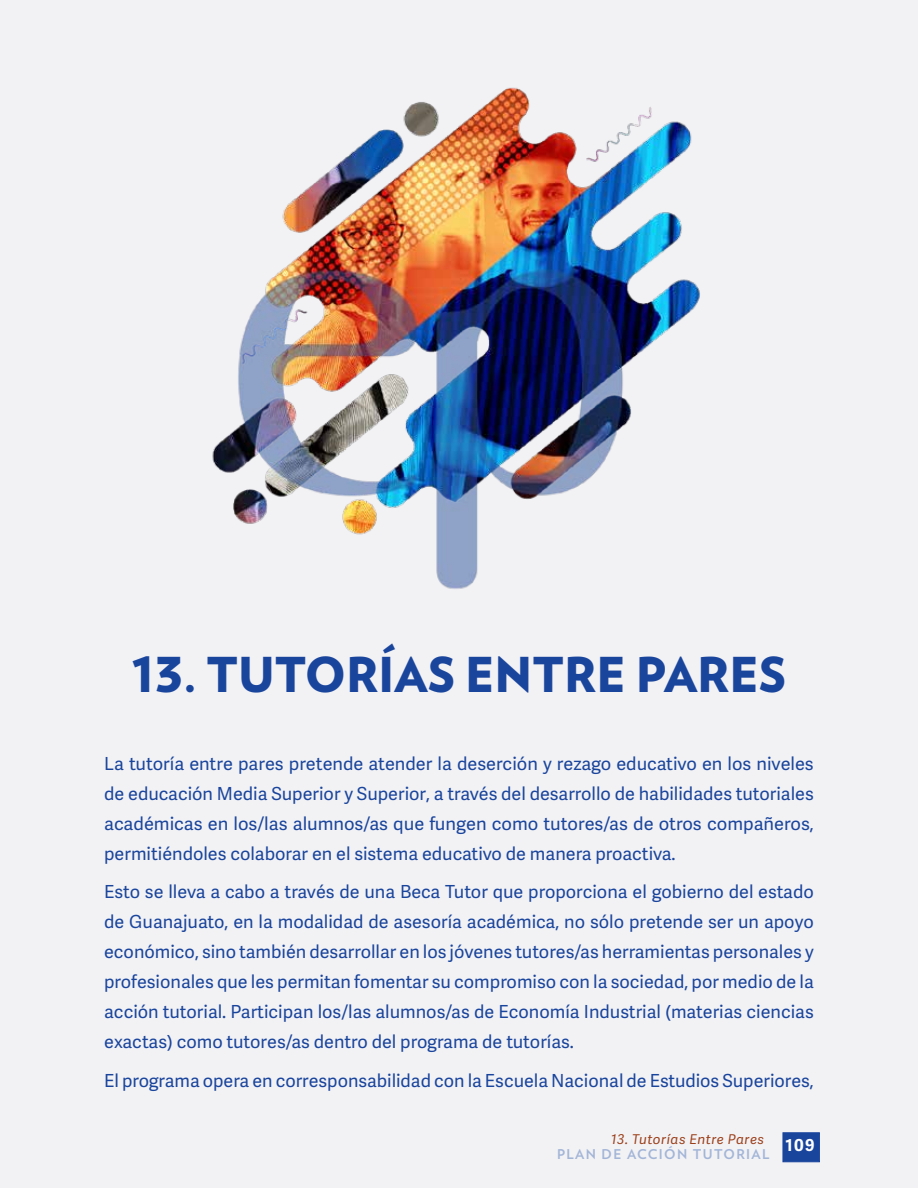
<style>
.page{position:relative;width:918px;height:1188px;background:#f2f2f5}
.page>*{position:absolute;margin:0;border:0;box-sizing:border-box;transform-origin:0 0}
.t1{font:900 48px "Verlag";color:#1a459c}
.t2{font:18px/30px "Adelle Sans";color:#1a459c;text-align:justify}
.t3{font:700 16.5px "Adelle Sans";color:#fff}
.t4{font:italic 13.5px "Adelle Sans";letter-spacing:.04em;color:#9c401a}
.t5{font:700 13.5px "Verlag";letter-spacing:.1em;color:#a3b5d7}
</style>
<div class="page">
<div style="left:783px;top:1132px;width:37px;height:30px;background:#1a459c;border:1px solid #1a459c"></div>
<img style="left:212px;top:87px;width:488px;height:502px">
<h1 class="t1" style="left:132px;top:635px;width:656px">13. TUTORÍAS ENTRE PARES</h1>
<p class="t2" style="left:104px;top:748px;width:711px">La tutoría entre pares pretende atender la deserción y rezago educativo en los niveles de educación Media Superior y Superior, a través del desarrollo de habilidades tutoriales académicas en los/las alumnos/as que fungen como tutores/as de otros compañeros, permitiéndoles colaborar en el sistema educativo de manera proactiva.</p>
<p class="t2" style="left:104px;top:876px;width:711px">Esto se lleva a cabo a través de una Beca Tutor que proporciona el gobierno del estado de Guanajuato, en la modalidad de asesoría académica, no sólo pretende ser un apoyo económico, sino también desarrollar en los jóvenes tutores/as herramientas personales y profesionales que les permitan fomentar su compromiso con la sociedad, por medio de la acción tutorial. Participan los/las alumnos/as de Economía Industrial (materias ciencias exactas) como tutores/as dentro del programa de tutorías.</p>
<p class="t2" style="left:104px;top:1065px;width:711px">El programa opera en corresponsabilidad con la Escuela Nacional de Estudios Superiores,</p>
<p class="t4" style="left:611px;top:1129px;width:154px">13. Tutorías Entre Pares</p>
<p class="t5" style="left:557px;top:1144px;width:214px">PLAN DE ACCIÓN TUTORIAL</p>
<p class="t3" style="left:785px;top:1133px;width:31px">109</p>
</div>
